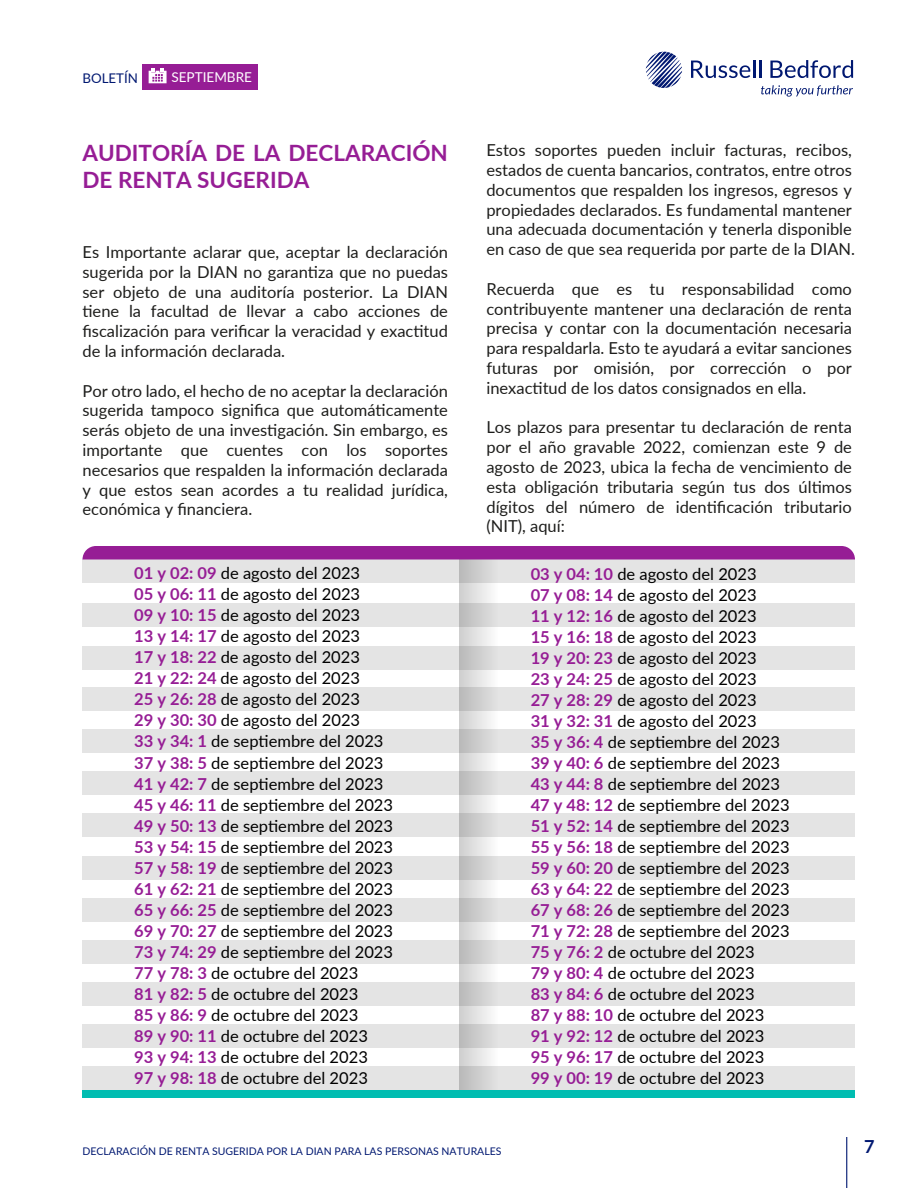
<style>
.page{position:relative;width:918px;height:1188px;background:#fff}
.page>*{position:absolute;margin:0;border:0;box-sizing:border-box;transform-origin:0 0}
.t1{font:700 22.5px/27px "Lato";color:#961d95}
.t2{font:700 18px "Lato";color:#001871}
.t3{font:16.5px/21px "Lato";color:#000}
.t4{font:16.5px/19.8px "Lato";color:#1d1d1b;text-align:justify}
.t5{font:13.5px "Lato";color:#fff}
.t6{font:13.35px "Lato";color:#001871}
.t7{font:10.5px "Lato";color:#001871}
.s1{font-weight:700;color:#961d95}
</style>
<div class="page">
<hr style="left:846px;top:1137px;width:1px;height:51px;background:#001871">
<svg style="left:646px;top:52px;width:36px;height:36px"></svg>
<svg style="left:691px;top:60px;width:64px;height:18px"></svg>
<hr style="left:759px;top:60px;width:3px;height:18px;background:#001871">
<svg style="left:770px;top:60px;width:83px;height:18px"></svg>
<svg style="left:761px;top:85px;width:92px;height:12px"></svg>
<div style="left:142px;top:65px;width:116px;height:25px;background:#961d95"></div>
<svg style="left:149px;top:68px;width:18px;height:15px"></svg>
<div style="left:82px;top:560px;width:773px;height:24px;background:#e4e4e4"></div>
<div style="left:82px;top:603px;width:773px;height:24px;background:#e4e4e4"></div>
<div style="left:82px;top:646px;width:773px;height:24px;background:#e4e4e4"></div>
<div style="left:82px;top:687px;width:773px;height:24px;background:#e4e4e4"></div>
<div style="left:82px;top:729px;width:773px;height:24px;background:#e4e4e4"></div>
<div style="left:82px;top:771px;width:773px;height:24px;background:#e4e4e4"></div>
<div style="left:82px;top:813px;width:773px;height:24px;background:#e4e4e4"></div>
<div style="left:82px;top:856px;width:773px;height:24px;background:#e4e4e4"></div>
<div style="left:82px;top:898px;width:773px;height:24px;background:#e4e4e4"></div>
<div style="left:82px;top:940px;width:773px;height:24px;background:#e4e4e4"></div>
<div style="left:82px;top:982px;width:773px;height:24px;background:#e4e4e4"></div>
<div style="left:82px;top:1024px;width:773px;height:24px;background:#e4e4e4"></div>
<div style="left:82px;top:1066px;width:773px;height:24px;background:#e4e4e4"></div>
<svg style="left:459px;top:560px;width:39px;height:530px"></svg>
<svg style="left:82px;top:546px;width:773px;height:14px;background:#992598"></svg>
<div style="left:82px;top:1090px;width:773px;height:8px;background:#00bdb1"></div>
<p class="t6" style="left:82px;top:71px;width:57px">BOLETÍN</p>
<p class="t5" style="left:171px;top:70px;width:82px">SEPTIEMBRE</p>
<h1 class="t1" style="left:82px;top:139px;width:367px">AUDITORÍA DE LA DECLARACIÓN<br>DE RENTA SUGERIDA</h1>
<p class="t4" style="left:82px;top:241px;width:367px">Es Importante aclarar que, aceptar la declaración sugerida por la DIAN no garantiza que no puedas ser objeto de una auditoría posterior. La DIAN tiene la facultad de llevar a cabo acciones de fiscalización para verificar la veracidad y exactitud de la información declarada.</p>
<p class="t4" style="left:82px;top:380px;width:367px">Por otro lado, el hecho de no aceptar la declaración sugerida tampoco significa que automáticamente serás objeto de una investigación. Sin embargo, es importante que cuentes con los soportes necesarios que respalden la información declarada y que estos sean acordes a tu realidad jurídica, económica y financiera.</p>
<p class="t4" style="left:486px;top:140px;width:370px;text-align:left">Estos soportes pueden incluir facturas, recibos, estados de cuenta bancarios, contratos, entre otros documentos que respalden los ingresos, egresos y propiedades declarados. Es fundamental mantener una adecuada documentación y tenerla disponible en caso de que sea requerida por parte de la DIAN.</p>
<p class="t4" style="left:486px;top:278px;width:367px">Recuerda que es tu responsabilidad como contribuyente mantener una declaración de renta precisa y contar con la documentación necesaria para respaldarla. Esto te ayudará a evitar sanciones futuras por omisión, por corrección o por inexactitud de los datos consignados en ella.</p>
<p class="t4" style="left:486px;top:417px;width:367px">Los plazos para presentar tu declaración de renta por el año gravable 2022, comienzan este 9 de agosto de 2023, ubica la fecha de vencimiento de esta obligación tributaria según tus dos últimos dígitos del número de identificación tributario (NIT), aquí:</p>
<p class="t3" style="left:134px;top:562px;width:260px"><span class="s1">01 y 02: 09</span> de agosto del 2023<br><span class="s1">05 y 06: 11</span> de agosto del 2023<br><span class="s1">09 y 10: 15</span> de agosto del 2023<br><span class="s1">13 y 14: 17</span> de agosto del 2023<br><span class="s1">17 y 18: 22</span> de agosto del 2023<br><span class="s1">21 y 22: 24</span> de agosto del 2023<br><span class="s1">25 y 26: 28</span> de agosto del 2023<br><span class="s1">29 y 30: 30</span> de agosto del 2023<br><span class="s1">33 y 34: 1</span> de septiembre del 2023<br><span class="s1">37 y 38: 5</span> de septiembre del 2023<br><span class="s1">41 y 42: 7</span> de septiembre del 2023<br><span class="s1">45 y 46: 11</span> de septiembre del 2023<br><span class="s1">49 y 50: 13</span> de septiembre del 2023<br><span class="s1">53 y 54: 15</span> de septiembre del 2023<br><span class="s1">57 y 58: 19</span> de septiembre del 2023<br><span class="s1">61 y 62: 21</span> de septiembre del 2023<br><span class="s1">65 y 66: 25</span> de septiembre del 2023<br><span class="s1">69 y 70: 27</span> de septiembre del 2023<br><span class="s1">73 y 74: 29</span> de septiembre del 2023<br><span class="s1">77 y 78: 3</span> de octubre del 2023<br><span class="s1">81 y 82: 5</span> de octubre del 2023<br><span class="s1">85 y 86: 9</span> de octubre del 2023<br><span class="s1">89 y 90: 11</span> de octubre del 2023<br><span class="s1">93 y 94: 13</span> de octubre del 2023<br><span class="s1">97 y 98: 18</span> de octubre del 2023</p>
<p class="t3" style="left:531px;top:562px;width:260px"><span class="s1">03 y 04: 10</span> de agosto del 2023<br><span class="s1">07 y 08: 14</span> de agosto del 2023<br><span class="s1">11 y 12: 16</span> de agosto del 2023<br><span class="s1">15 y 16: 18</span> de agosto del 2023<br><span class="s1">19 y 20: 23</span> de agosto del 2023<br><span class="s1">23 y 24: 25</span> de agosto del 2023<br><span class="s1">27 y 28: 29</span> de agosto del 2023<br><span class="s1">31 y 32: 31</span> de agosto del 2023<br><span class="s1">35 y 36: 4</span> de septiembre del 2023<br><span class="s1">39 y 40: 6</span> de septiembre del 2023<br><span class="s1">43 y 44: 8</span> de septiembre del 2023<br><span class="s1">47 y 48: 12</span> de septiembre del 2023<br><span class="s1">51 y 52: 14</span> de septiembre del 2023<br><span class="s1">55 y 56: 18</span> de septiembre del 2023<br><span class="s1">59 y 60: 20</span> de septiembre del 2023<br><span class="s1">63 y 64: 22</span> de septiembre del 2023<br><span class="s1">67 y 68: 26</span> de septiembre del 2023<br><span class="s1">71 y 72: 28</span> de septiembre del 2023<br><span class="s1">75 y 76: 2</span> de octubre del 2023<br><span class="s1">79 y 80: 4</span> de octubre del 2023<br><span class="s1">83 y 84: 6</span> de octubre del 2023<br><span class="s1">87 y 88: 10</span> de octubre del 2023<br><span class="s1">91 y 92: 12</span> de octubre del 2023<br><span class="s1">95 y 96: 17</span> de octubre del 2023<br><span class="s1">99 y 00: 19</span> de octubre del 2023</p>
<p class="t7" style="left:82px;top:1143px;width:421px">DECLARACIÓN DE RENTA SUGERIDA POR LA DIAN PARA LAS PERSONAS NATURALES</p>
<p class="t2" style="left:864px;top:1136px;width:12px">7</p>
</div>
